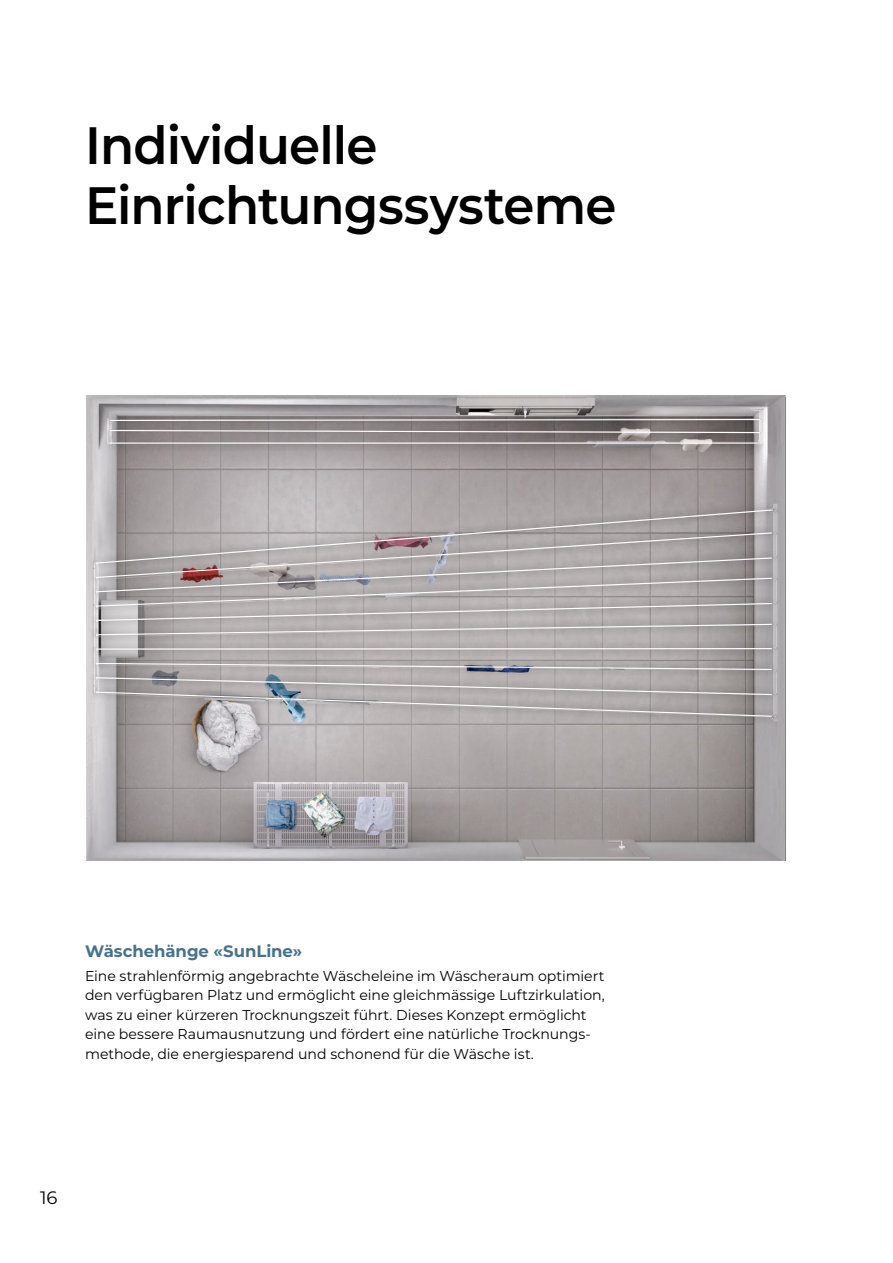
<style>
.page{position:relative;width:893px;height:1263px;background:#fff}
.page>*{position:absolute;margin:0;border:0;box-sizing:border-box;transform-origin:0 0}
.t1{font:600 52.5px/60px "Montserrat";letter-spacing:-.015em;color:#000;scale:.95 1}
.t2{font:18px "Montserrat";color:#000}
.t3{font:700 16.5px "Montserrat";color:#47728d}
.t4{font:14.25px/19.5px "Montserrat";letter-spacing:-.005em;color:#000}
</style>
<div class="page">
<img style="left:87px;top:395px;width:698px;height:465px">
<div style="left:88px;top:502px;width:691px;height:70px;background:#000;opacity:.75"></div>
<div style="left:88px;top:616px;width:691px;height:27px;background:#000;opacity:.75"></div>
<svg style="left:94px;top:509px;width:679px;height:127px;background:#b1abab"></svg>
<div style="left:88px;top:640px;width:691px;height:18px;background:#000;opacity:.75"></div>
<svg style="left:95px;top:647px;width:678px;height:3px;background:#cbc7c7"></svg>
<div style="left:88px;top:655px;width:691px;height:23px;background:#000;opacity:.75"></div>
<svg style="left:95px;top:662px;width:678px;height:7px;background:#b3afb0"></svg>
<div style="left:88px;top:669px;width:691px;height:34px;background:#000;opacity:.75"></div>
<div style="left:88px;top:683px;width:691px;height:41px;background:#000;opacity:.75"></div>
<svg style="left:95px;top:677px;width:678px;height:40px;background:#afabac"></svg>
<div style="left:102px;top:434px;width:663px;height:18px;background:#000;opacity:.75"></div>
<hr style="left:110px;top:442px;width:648px;height:2px;background:#fff">
<div style="left:103px;top:422px;width:664px;height:19px;background:#000;opacity:.75"></div>
<svg style="left:109px;top:429px;width:652px;height:5px;background:#9f9a9a"></svg>
<div style="left:103px;top:411px;width:664px;height:18px;background:#000;opacity:.75"></div>
<svg style="left:109px;top:418px;width:652px;height:4px;background:#9c9796"></svg>
<h1 class="t1" style="left:85px;top:113px;width:561px">Individuelle<br>Einrichtungssysteme</h1>
<p class="t3" style="left:85px;top:939px;width:219px">Wäschehänge «SunLine»</p>
<p class="t4" style="left:85px;top:965px;width:521px">Eine strahlenförmig angebrachte Wäscheleine im Wäscheraum optimiert den verfügbaren Platz und ermöglicht eine gleichmässige Luftzirkulation, was zu einer kürzeren Trocknungszeit führt. Dieses Konzept ermöglicht eine bessere Raumausnutzung und fördert eine natürliche Trocknungs&shy;methode, die energiesparend und schonend für die Wäsche ist.</p>
<p class="t2" style="left:40px;top:1185px;width:19px">16</p>
</div>
